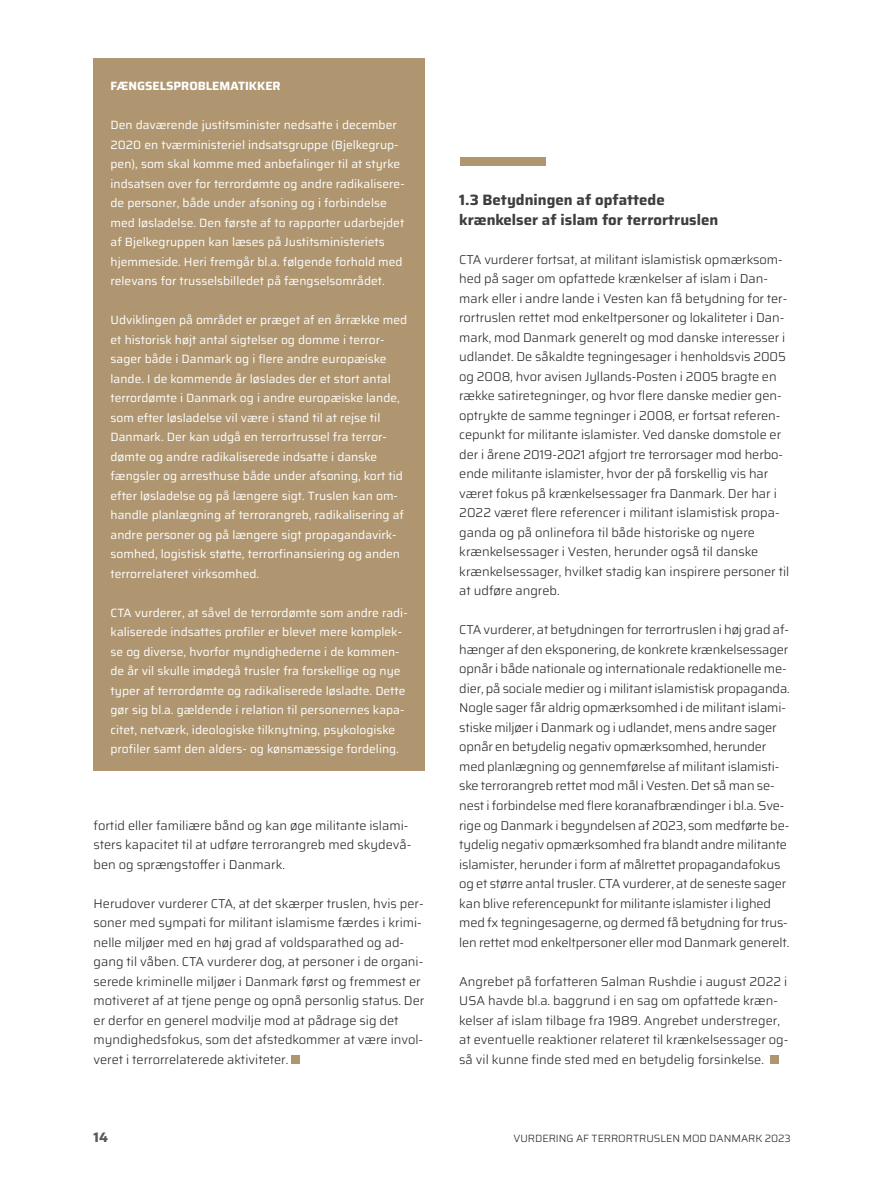
<style>
.page{position:relative;width:893px;height:1191px;background:#fff}
.page>*{position:absolute;margin:0;border:0;box-sizing:border-box;transform-origin:0 0}
.Mellemrubrik{font:700 15px/19.5px "Saira";color:#3e3e3f}
.t1{font:700 13.8px "Saira";color:#57585a}
.Brød{font:300 12.75px/19.5px "Saira";letter-spacing:-.005em;color:#231f20}
.Fakta___Brød{font:12px/19.5px "Saira";color:#fff}
.Fakta___Rubrik{font:700 12px "Saira";color:#fff}
.t2{font:300 10.5px "Saira";color:#231f20}
</style>
<div class="page">
<div style="left:770px;top:1055px;width:8px;height:8px;background:#af9670"></div>
<div style="left:460px;top:157px;width:85px;height:9px;background:#af9670"></div>
<div style="left:94px;top:58px;width:331px;height:713px;background:#af9670"></div>
<div style="left:291px;top:1055px;width:9px;height:8px;background:#af9670"></div>
<p class="Fakta___Rubrik" style="left:111px;top:76px;width:172px">FÆNGSELSPROBLEMATIKKER</p>
<p class="Fakta___Brød" style="left:111px;top:115px;width:296px">Den daværende justitsminister nedsatte i december 2020 en tværministeriel indsatsgruppe (Bjelkegrup&shy;pen), som skal komme med anbefalinger til at styrke indsatsen over for terrordømte og andre radikalisere&shy;de personer, både under afsoning og i forbindelse med løsladelse. Den første af to rapporter udarbejdet af Bjelkegruppen kan læses på Justitsministeriets hjemmeside. Heri fremgår bl.a. følgende forhold med relevans for trusselsbilledet på fængselsområdet.</p>
<p class="Fakta___Brød" style="left:111px;top:310px;width:298px">Udviklingen på området er præget af en årrække med et historisk højt antal sigtelser og domme i terror&shy;sager både i Danmark og i flere andre europæiske lande. I de kommende år løslades der et stort antal terrordømte i Danmark og i andre europæiske lande, som efter løsladelse vil være i stand til at rejse til Danmark. Der kan udgå en terrortrussel fra terror&shy;dømte og andre radikaliserede indsatte i danske fængsler og arresthuse både under afsoning, kort tid efter løsladelse og på længere sigt. Truslen kan om&shy;handle planlægning af terrorangreb, radikalisering af andre personer og på længere sigt propagandavirk&shy;somhed, logistisk støtte, terrorfinansiering og anden terrorrelateret virksomhed.</p>
<p class="Fakta___Brød" style="left:111px;top:602px;width:299px">CTA vurderer, at såvel de terrordømte som andre radi&shy;kaliserede indsattes profiler er blevet mere komplek&shy;se og diverse, hvorfor myndighederne i de kommen&shy;de år vil skulle imødegå trusler fra forskellige og nye typer af terrordømte og radikaliserede løsladte. Dette gør sig bl.a. gældende i relation til personernes kapa&shy;citet, netværk, ideologiske tilknytning, psykologiske profiler samt den alders- og kønsmæssige fordeling.</p>
<p class="Brød" style="left:94px;top:815px;width:319px">fortid eller familiære bånd og kan øge militante islami&shy;sters kapacitet til at udføre terrorangreb med skydevå&shy;ben og sprængstoffer i Danmark.</p>
<p class="Brød" style="left:94px;top:893px;width:332px">Herudover vurderer CTA, at det skærper truslen, hvis per&shy;soner med sympati for militant islamisme færdes i krimi&shy;nelle miljøer med en høj grad af voldsparathed og ad&shy;gang til våben. CTA vurderer dog, at personer i de organi&shy;serede kriminelle miljøer i Danmark først og fremmest er motiveret af at tjene penge og opnå personlig status. Der er derfor en generel modvilje mod at pådrage sig det myndighedsfokus, som det afstedkommer at være invol&shy;veret i terrorrelaterede aktiviteter.</p>
<h2 class="Mellemrubrik" style="left:459px;top:190px;width:261px">1.3 Betydningen af opfattede krænkelser af islam for terrortruslen</h2>
<p class="Brød" style="left:459px;top:249px;width:332px">CTA vurderer fortsat, at militant islamistisk opmærksom&shy;hed på sager om opfattede krænkelser af islam i Dan&shy;mark eller i andre lande i Vesten kan få betydning for ter&shy;rortruslen rettet mod enkeltpersoner og lokaliteter i Dan&shy;mark, mod Danmark generelt og mod danske interesser i udlandet. De såkaldte tegningesager i henholdsvis 2005 og 2008, hvor avisen Jyllands-Posten i 2005 bragte en række satiretegninger, og hvor flere danske medier gen&shy;optrykte de samme tegninger i 2008, er fortsat referen&shy;cepunkt for militante islamister. Ved danske domstole er der i årene 2019-2021 afgjort tre terrorsager mod herbo&shy;ende militante islamister, hvor der på forskellig vis har været fokus på krænkelsessager fra Danmark. Der har i 2022 været flere referencer i militant islamistisk propa&shy;ganda og på onlinefora til både historiske og nyere krænkelsessager i Vesten, herunder også til danske krænkelsessager, hvilket stadig kan inspirere personer til at udføre angreb.</p>
<p class="Brød" style="left:459px;top:620px;width:332px">CTA vurderer, at betydningen for terrortruslen i høj grad af&shy;hænger af den eksponering, de konkrete krænkelsessager opnår i både nationale og internationale redaktionelle me&shy;dier, på sociale medier og i militant islamistisk propaganda.<br>Nogle sager får aldrig opmærksomhed i de militant islami&shy;stiske miljøer i Danmark og i udlandet, mens andre sager opnår en betydelig negativ opmærksomhed, herunder med planlægning og gennemførelse af militant islamisti&shy;ske terrorangreb rettet mod mål i Vesten. Det så man se&shy;nest i forbindelse med flere koranafbrændinger i bl.a. Sve&shy;rige og Danmark i begyndelsen af 2023, som medførte be&shy;tydelig negativ opmærksomhed fra blandt andre militante islamister, herunder i form af målrettet propagandafokus og et større antal trusler. CTA vurderer, at de seneste sager kan blive referencepunkt for militante islamister i lighed med fx tegningesagerne, og dermed få betydning for trus&shy;len rettet mod enkeltpersoner eller mod Danmark generelt.</p>
<p class="Brød" style="left:459px;top:971px;width:331px">Angrebet på forfatteren Salman Rushdie i august 2022 i USA havde bl.a. baggrund i en sag om opfattede kræn&shy;kelser af islam tilbage fra 1989. Angrebet understreger, at eventuelle reaktioner relateret til krænkelsessager og&shy;så vil kunne finde sted med en betydelig forsinkelse.</p>
<p class="t1" style="left:94px;top:1125px;width:16px">14</p>
<p class="t2" style="left:514px;top:1129px;width:279px">VURDERING AF TERRORTRUSLEN MOD DANMARK 2023</p>
</div>
